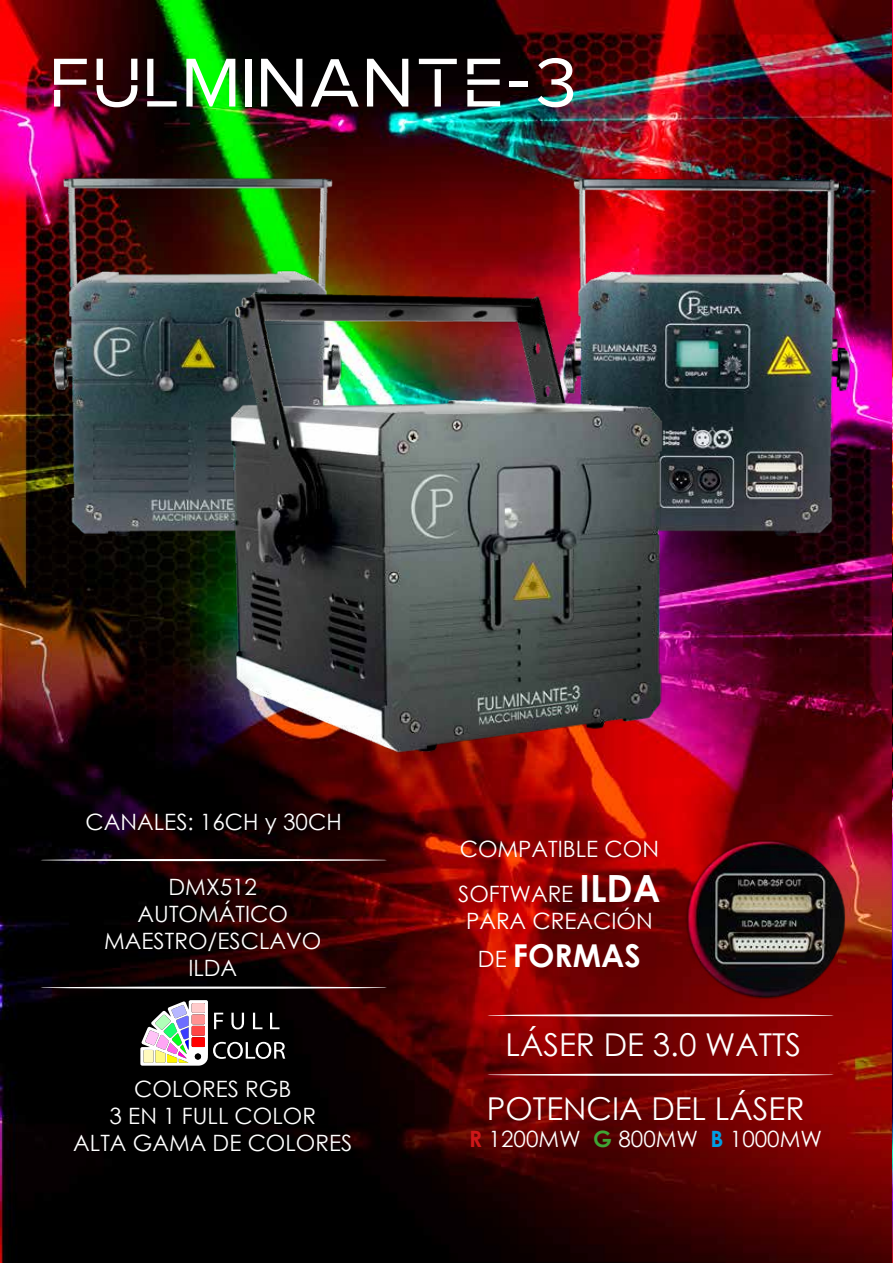
<style>
.page{position:relative;width:893px;height:1263px;background:#fff}
.page>*{position:absolute;margin:0;border:0;box-sizing:border-box;transform-origin:0 0}
.t1{font:75px "Robota Non Commercial";letter-spacing:.05em;color:#fff}
.t2{font:31.5px "Century Gothic";color:#fff}
.t3{font:700 31.5px "Century Gothic";color:#fff}
.t4{font:22.5px/27px "Century Gothic";color:#fff;text-align:center}
.s1{font-weight:700;font-size:37.5px}
.s2{font-weight:400;font-size:22.5px}
.s3{font-weight:700;color:#cd1719}
.s4{font-weight:700;color:#3fa535}
.s5{font-weight:700;color:#009fe3}
</style>
<div class="page">
<img style="left:0;top:0;width:893px;height:1263px">
<hr style="left:487px;top:1014px;width:347px;height:2px;background:#fff;border-radius:50%">
<hr style="left:40px;top:859px;width:347px;height:2px;background:#fff;border-radius:50%">
<svg style="left:140px;top:1000px;width:145px;height:66px"></svg>
<img style="left:0;top:153px;width:402px;height:408px">
<img style="left:502px;top:153px;width:384px;height:408px">
<img style="left:185px;top:269px;width:523px;height:502px">
<hr style="left:40px;top:986px;width:347px;height:3px;background:#fff;border-radius:50%">
<hr style="left:487px;top:1074px;width:347px;height:2px;background:#fff;border-radius:50%">
<img style="left:684px;top:840px;width:164px;height:159px">
<img style="left:886px;top:153px;width:7px;height:408px">
<h1 class="t1" style="left:51px;top:52px;width:527px">FULMINANTE-3</h1>
<p class="t4" style="left:86px;top:807px;width:258px">CANALES: 16CH y 30CH</p>
<p class="t4" style="left:104px;top:873px;width:219px">DMX512<br>AUTOMÁTICO<br>MAESTRO/ESCLAVO<br>ILDA</p>
<p class="t4" style="left:73px;top:1075px;width:281px">COLORES RGB<br>3 EN 1 FULL COLOR<br>ALTA GAMA DE COLORES</p>
<p class="t4" style="left:458px;top:826px;width:204px;line-height:45px;text-align:left">COMPATIBLE CON<br>SOFTWARE <span class="s1">ILDA</span></p>
<p class="t4" style="left:466px;top:907px;width:188px">PARA CREACIÓN</p>
<h2 class="t3" style="left:478px;top:936px;width:164px"><span class="s2">DE</span> FORMAS</h2>
<h2 class="t2" style="left:505px;top:1022px;width:297px">LÁSER DE 3.0 WATTS</h2>
<h2 class="t2" style="left:487px;top:1086px;width:319px">POTENCIA DEL LÁSER</h2>
<p class="t4" style="left:469px;top:1124px;width:354px"><span class="s3">R</span> 1200MW <span class="s4">G</span> 800MW <span class="s5">B</span> 1000MW</p>
</div>
